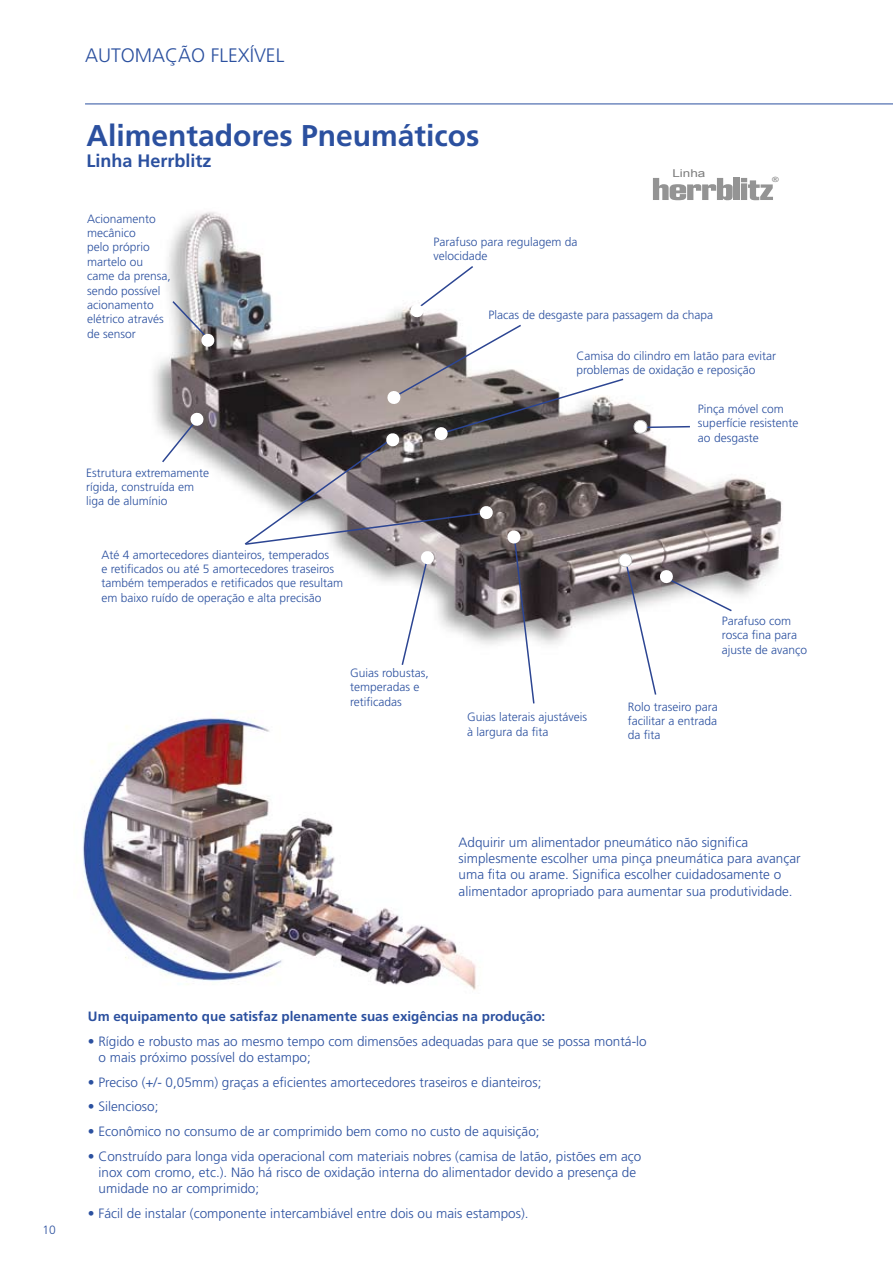
<style>
.page{position:relative;width:893px;height:1263px;background:#fff}
.page>*{position:absolute;margin:0;border:0;box-sizing:border-box;transform-origin:0 0}
.t1{font:700 30px "Frutiger";color:#2b509f}
.t2{font:300 19.5px "Frutiger";color:#2b509f}
.t3{font:700 18px "Frutiger";color:#2b509f}
.t4{font:300 13.5px/16.2px "Frutiger";color:#2b509f}
.t5{font:700 13.5px "Frutiger";color:#2b509f}
.t6{font:300 12px/14.4px "Frutiger";color:#2b509f}
.t7{font:10.8px "Arial";color:#7d7d7d;scale:1.25 1}
.t8{font:7.2px "Arial";color:#7d7d7d;scale:1.25 1}
</style>
<div class="page">
<hr style="left:85px;top:104px;width:808px;height:1px;background:#2b509f">
<img style="left:83px;top:712px;width:393px;height:278px">
<img style="left:153px;top:212px;width:629px;height:385px">
<svg style="left:161px;top:412px;width:43px;height:52px"></svg>
<svg style="left:171px;top:299px;width:44px;height:48px;background:#afb1b5"></svg>
<svg style="left:653px;top:178px;width:80px;height:22px"></svg>
<div style="left:734px;top:178px;width:6px;height:22px;background:#949494"></div>
<svg style="left:741px;top:178px;width:32px;height:22px"></svg>
<svg style="left:243px;top:264px;width:490px;height:440px"></svg>
<h2 class="t2" style="left:85px;top:45px;width:28px">Automação</h2>
<h2 class="t2" style="left:211px;top:45px;width:55px">Flexível</h2>
<h1 class="t1" style="left:87px;top:118px;width:394px">Alimentadores Pneumáticos</h1>
<h3 class="t3" style="left:87px;top:150px;width:127px">Linha Herrblitz</h3>
<p class="t7" style="left:672px;top:167px;width:28px">Linha</p>
<p class="t6" style="left:87px;top:211px;width:85px">Acionamento mecânico<br>pelo próprio martelo ou came da prensa, sendo possível acionamento elétrico através de sensor</p>
<p class="t6" style="left:434px;top:234px;width:145px">Parafuso para regulagem da velocidade</p>
<p class="t6" style="left:488px;top:308px;width:226px">Placas de desgaste para passagem da chapa</p>
<p class="t8" style="left:772px;top:175px;width:7px">®</p>
<p class="t6" style="left:576px;top:349px;width:201px">Camisa do cilindro em latão para evitar problemas de oxidação e reposição</p>
<p class="t6" style="left:86px;top:465px;width:125px">Estrutura extremamente rígida, construída em liga de alumínio</p>
<p class="t6" style="left:102px;top:547px;width:243px">Até 4 amortecedores dianteiros, temperados<br>e retificados ou até 5 amortecedores traseiros também temperados e retificados que resultam em baixo ruído de operação e alta precisão</p>
<p class="t6" style="left:350px;top:665px;width:80px">Guias robustas, temperadas e retificadas</p>
<p class="t6" style="left:698px;top:401px;width:102px">Pinça móvel com superfície resistente ao desgaste</p>
<p class="t6" style="left:722px;top:613px;width:87px">Parafuso com rosca fina para ajuste de avanço</p>
<p class="t6" style="left:467px;top:710px;width:121px">Guias laterais ajustáveis à largura da fita</p>
<p class="t6" style="left:628px;top:699px;width:91px;text-align:justify">Rolo traseiro para facilitar a entrada da fita</p>
<p class="t4" style="left:459px;top:834px;width:344px">Adquirir um alimentador pneumático não significa simplesmente escolher uma pinça pneumática para avançar uma fita ou arame. Significa escolher cuidadosamente o alimentador apropriado para aumentar sua produtividade.</p>
<p class="t6" style="left:43px;top:1223px;width:15px">10</p>
<p class="t5" style="left:88px;top:1008px;width:459px">Um equipamento que satisfaz plenamente suas exigências na produção:</p>
<p class="t4" style="left:99px;top:1033px;width:550px;text-indent:-11px">• Rígido e robusto mas ao mesmo tempo com dimensões adequadas para que se possa montá-lo o mais próximo possível do estampo;</p>
<p class="t4" style="left:88px;top:1074px;width:455px">• Preciso (+/- 0,05mm) graças a eficientes amortecedores traseiros e dianteiros;</p>
<p class="t4" style="left:88px;top:1098px;width:72px">• Silencioso;</p>
<p class="t4" style="left:88px;top:1123px;width:453px">• Econômico no consumo de ar comprimido bem como no custo de aquisição;</p>
<p class="t4" style="left:99px;top:1148px;width:544px;text-indent:-11px">• Construído para longa vida operacional com materiais nobres (camisa de latão, pistões em aço inox com cromo, etc.). Não há risco de oxidação interna do alimentador devido a presença de umidade no ar comprimido;</p>
<p class="t4" style="left:88px;top:1205px;width:442px">• Fácil de instalar (componente intercambiável entre dois ou mais estampos).</p>
</div>
